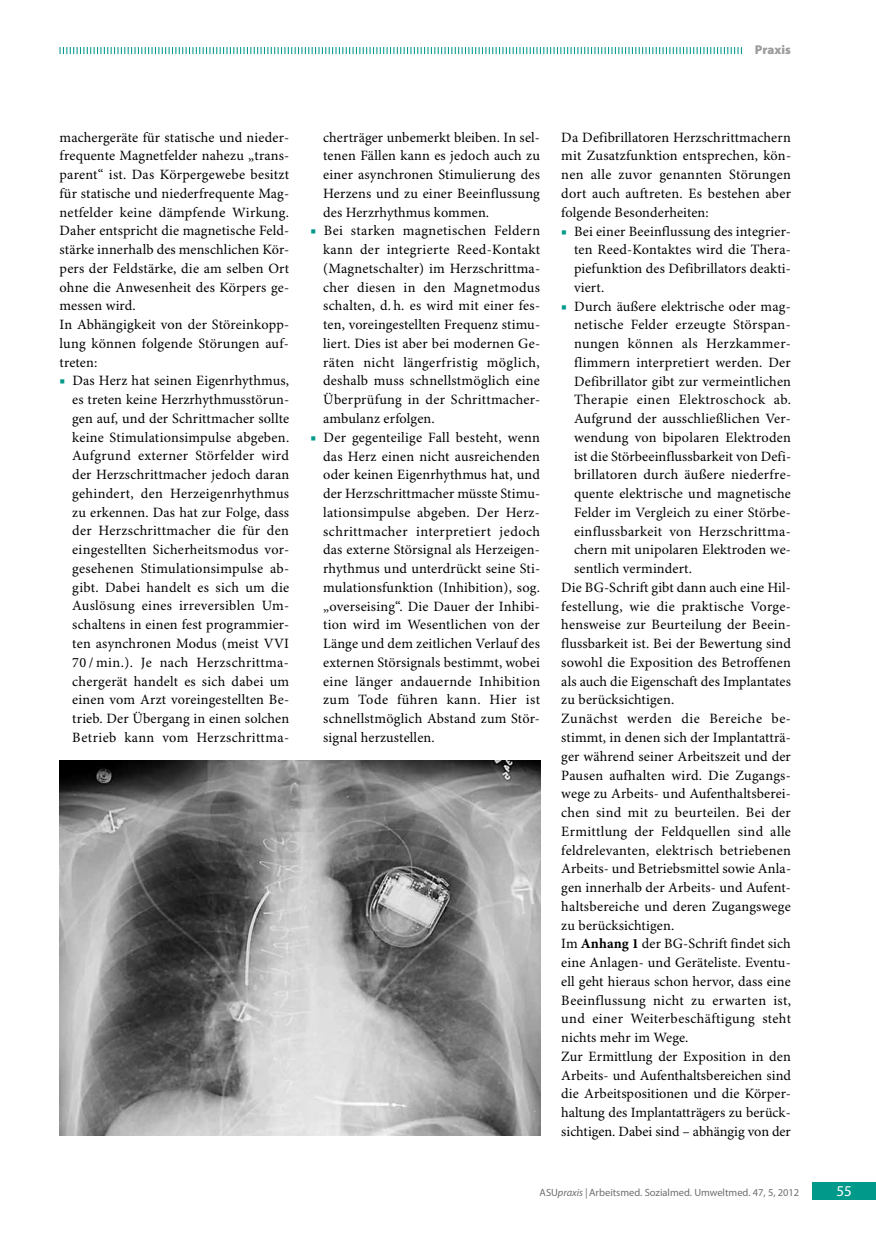
<style>
.page{position:relative;width:876px;height:1242px;background:#fff}
.page>*{position:absolute;margin:0;border:0;box-sizing:border-box;transform-origin:0 0}
.t1{font:15px "Myriad Pro";color:#fff}
.t2{font:14.25px/18.8px "Minion Pro";letter-spacing:.01em;color:#000;text-align:justify}
.t3{font:14.25px "Minion Pro";letter-spacing:.03em;color:#000}
.t4{font:14.25px "Minion Pro";letter-spacing:.035em;color:#000}
.t5{font:900 12.75px "Myriad Pro";color:#9c9c9d}
.t6{font:10.5px "Myriad Pro";color:#6e6e6e}
.s1{color:#00998a}
.s2{font-weight:700}
.s3{font-style:italic}
</style>
<div class="page">
<div style="left:812px;top:1182px;width:64px;height:17px;background:#00998a"></div>
<img style="left:60px;top:760px;width:480px;height:375px">
<svg style="left:60px;top:47px;width:682px;height:7px"></svg>
<p class="t5" style="left:755px;top:43px;width:37px">Praxis</p>
<p class="t2" style="left:60px;top:128px;width:231px;text-align:left">machergeräte für statische und nieder&shy;frequente Magnetfelder nahezu „trans&shy;parent“ ist. Das Körpergewebe besitzt für statische und niederfrequente Mag&shy;netfelder keine dämpfende Wirkung.<br>Daher entspricht die magnetische Feld&shy;stärke innerhalb des menschlichen Kör&shy;pers der Feldstärke, die am selben Ort ohne die Anwesenheit des Körpers ge&shy;messen wird.<br>In Abhängigkeit von der Störeinkopp&shy;lung können folgende Störungen auf&shy;treten:</p>
<p class="t2" style="left:72px;top:372px;width:219px;text-indent:-13px"><span class="s1">■</span> Das Herz hat seinen Eigenrhythmus, es treten keine Herzrhythmusstörun&shy;gen auf, und der Schrittmacher sollte keine Stimulationsimpulse abgeben.<br>Aufgrund externer Störfelder wird der Herzschrittmacher jedoch daran gehindert, den Herzeigenrhythmus zu erkennen. Das hat zur Folge, dass der Herzschrittmacher die für den eingestellten Sicherheitsmodus vor&shy;gesehenen Stimulationsimpulse ab&shy;gibt. Dabei handelt es sich um die Auslösung eines irreversiblen Um&shy;schaltens in einen fest programmier&shy;ten asynchronen Modus (meist VVI 70 / min.). Je nach Herzschrittma&shy;chergerät handelt es sich dabei um einen vom Arzt voreingestellten Be&shy;trieb. Der Übergang in einen solchen Betrieb kann vom Herzschrittma-</p>
<p class="t2" style="left:323px;top:128px;width:218px">cherträger unbemerkt bleiben. In sel&shy;tenen Fällen kann es jedoch auch zu einer asynchronen Stimulierung des Herzens und zu einer Beeinflussung des Herzrhythmus kommen.</p>
<p class="t2" style="left:323px;top:222px;width:219px;text-indent:-13px"><span class="s1">■</span> Bei starken magnetischen Feldern kann der integrierte Reed-Kontakt (Magnetschalter) im Herzschrittma&shy;cher diesen in den Magnetmodus schalten, d. h. es wird mit einer fes&shy;ten, voreingestellten Frequenz stimu&shy;liert. Dies ist aber bei modernen Ge&shy;räten nicht längerfristig möglich, deshalb muss schnellstmöglich eine Überprüfung in der Schrittmacher&shy;ambulanz erfolgen.</p>
<p class="t2" style="left:323px;top:428px;width:219px;text-indent:-13px"><span class="s1">■</span> Der gegenteilige Fall besteht, wenn das Herz einen nicht ausreichenden oder keinen Eigenrhythmus hat, und der Herzschrittmacher müsste Stimu&shy;lationsimpulse abgeben. Der Herz&shy;schrittmacher interpretiert jedoch das externe Störsignal als Herzeigen&shy;rhythmus und unterdrückt seine Sti&shy;mulationsfunktion (Inhibition), sog. „overseising“. Die Dauer der Inhibi&shy;tion wird im Wesentlichen von der Länge und dem zeitlichen Verlauf des externen Störsignals bestimmt, wobei eine länger andauernde Inhibition zum Tode führen kann. Hier ist schnellstmöglich Abstand zum Stör&shy;signal herzustellen.</p>
<p class="t2" style="left:561px;top:128px;width:231px">Da Defibrillatoren Herzschrittmachern mit Zusatzfunktion entsprechen, kön&shy;nen alle zuvor genannten Störungen dort auch auftreten. Es bestehen aber folgende Besonderheiten:</p>
<p class="t2" style="left:574px;top:222px;width:218px;text-indent:-13px"><span class="s1">■</span> Bei einer Beeinflussung des integrier&shy;ten Reed-Kontaktes wird die Thera&shy;piefunktion des Defibrillators deakti&shy;viert.</p>
<p class="t2" style="left:561px;top:297px;width:231px"><span class="s1">■</span> Durch äußere elektrische oder mag-</p>
<p class="t2" style="left:574px;top:316px;width:218px">netische Felder erzeugte Störspan-</p>
<p class="t3" style="left:574px;top:335px;width:218px">nungen können als Herzkammer-</p>
<p class="t2" style="left:574px;top:353px;width:218px">flimmern interpretiert werden. Der</p>
<p class="t2" style="left:574px;top:372px;width:219px">Defibrillator gibt zur vermeintlichen</p>
<p class="t3" style="left:574px;top:391px;width:218px">Therapie einen Elektroschock ab.</p>
<p class="t2" style="left:574px;top:410px;width:218px">Aufgrund der ausschließlichen Ver-</p>
<p class="t2" style="left:574px;top:428px;width:218px">wendung von bipolaren Elektroden</p>
<p class="t2" style="left:574px;top:447px;width:218px">ist die Störbeeinflussbarkeit von Defi-</p>
<p class="t2" style="left:574px;top:466px;width:219px">brillatoren durch äußere niederfre-</p>
<p class="t2" style="left:574px;top:485px;width:218px">quente elektrische und magnetische</p>
<p class="t2" style="left:574px;top:503px;width:218px">Felder im Vergleich zu einer Störbe-</p>
<p class="t2" style="left:574px;top:522px;width:218px">einflussbarkeit von Herzschrittma-</p>
<p class="t2" style="left:574px;top:541px;width:218px">chern mit unipolaren Elektroden we-</p>
<p class="t2" style="left:574px;top:560px;width:119px">sentlich vermindert.</p>
<p class="t2" style="left:561px;top:578px;width:231px">Die BG-Schrift gibt dann auch eine Hil-</p>
<p class="t2" style="left:561px;top:597px;width:231px">festellung, wie die praktische Vorge-</p>
<p class="t2" style="left:561px;top:616px;width:231px">hensweise zur Beurteilung der Beein-</p>
<p class="t2" style="left:561px;top:635px;width:231px">flussbarkeit ist. Bei der Bewertung sind</p>
<p class="t2" style="left:561px;top:653px;width:231px">sowohl die Exposition des Betroffenen</p>
<p class="t2" style="left:561px;top:672px;width:231px">als auch die Eigenschaft des Implantates</p>
<p class="t2" style="left:561px;top:691px;width:114px">zu berücksichtigen.</p>
<p class="t4" style="left:561px;top:710px;width:231px">Zunächst werden die Bereiche be-</p>
<p class="t2" style="left:561px;top:728px;width:231px">stimmt, in denen sich der Implantatträ-</p>
<p class="t2" style="left:561px;top:747px;width:231px">ger während seiner Arbeitszeit und der</p>
<p class="t2" style="left:561px;top:766px;width:231px">Pausen aufhalten wird. Die Zugangs-</p>
<p class="t2" style="left:561px;top:785px;width:231px">wege zu Arbeits- und Aufenthaltsberei-</p>
<p class="t2" style="left:561px;top:803px;width:231px">chen sind mit zu beurteilen. Bei der</p>
<p class="t2" style="left:561px;top:822px;width:231px">Ermittlung der Feldquellen sind alle</p>
<p class="t2" style="left:561px;top:841px;width:231px">feldrelevanten, elektrisch betriebenen</p>
<p class="t2" style="left:561px;top:860px;width:231px">Arbeits- und Betriebsmittel sowie Anla-</p>
<p class="t2" style="left:561px;top:878px;width:231px">gen innerhalb der Arbeits- und Aufent-</p>
<p class="t2" style="left:561px;top:897px;width:231px">haltsbereiche und deren Zugangswege</p>
<p class="t2" style="left:561px;top:916px;width:114px">zu berücksichtigen.</p>
<p class="t2" style="left:561px;top:935px;width:231px">Im <span class="s2">Anhang 1</span> der BG-Schrift findet sich</p>
<p class="t2" style="left:561px;top:953px;width:231px">eine Anlagen- und Geräteliste. Eventu-</p>
<p class="t2" style="left:561px;top:972px;width:231px">ell geht hieraus schon hervor, dass eine</p>
<p class="t2" style="left:561px;top:991px;width:231px">Beeinflussung nicht zu erwarten ist,</p>
<p class="t2" style="left:561px;top:1010px;width:231px">und einer Weiterbeschäftigung steht</p>
<p class="t2" style="left:561px;top:1028px;width:129px">nichts mehr im Wege.</p>
<p class="t2" style="left:561px;top:1047px;width:231px">Zur Ermittlung der Exposition in den</p>
<p class="t2" style="left:561px;top:1066px;width:231px">Arbeits- und Aufenthaltsbereichen sind</p>
<p class="t2" style="left:561px;top:1085px;width:231px">die Arbeitspositionen und die Körper-</p>
<p class="t2" style="left:561px;top:1103px;width:231px">haltung des Implantatträgers zu berück-</p>
<p class="t2" style="left:561px;top:1122px;width:231px">sichtigen. Dabei sind – abhängig von der</p>
<p class="t6" style="left:540px;top:1186px;width:261px">ASU<span class="s3">praxis |</span> Arbeitsmed. Sozialmed. Umweltmed. 47, 5, 2012</p>
<p class="t1" style="left:836px;top:1182px;width:17px">55</p>
</div>
